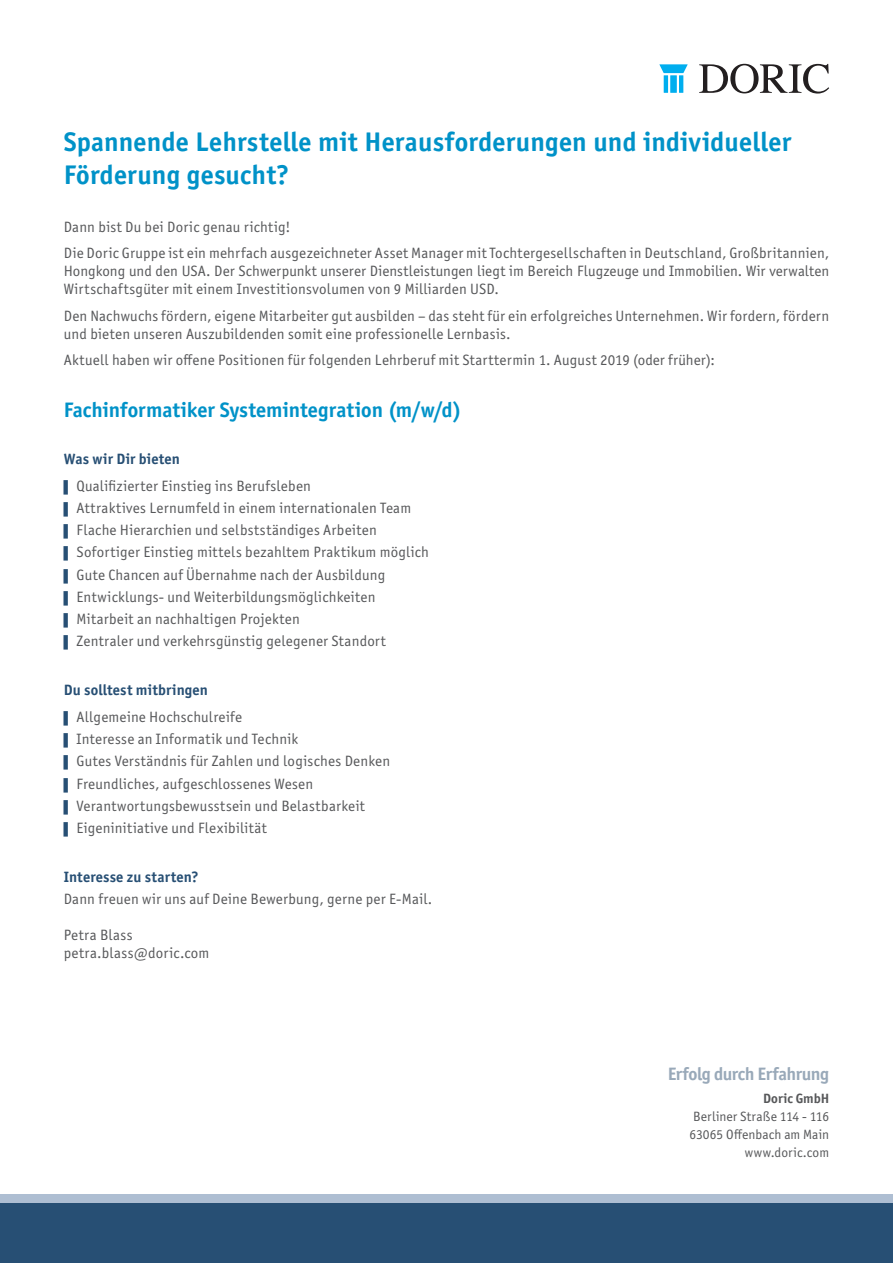
<style>
.page{position:relative;width:893px;height:1263px;background:#fff}
.page>*{position:absolute;margin:0;border:0;box-sizing:border-box;transform-origin:0 0}
.Fließtext{font:700 27px/33px "Officina Sans ITC Std";letter-spacing:.01em;color:#0092c8}
.Fließtext-2{font:700 21px "Officina Sans ITC Std";color:#0092c8}
.Fließtext-3{font:700 18px "Officina Sans ITC Std";letter-spacing:-.02em;color:#99a9b9}
.Fließtext-4{font:15px/18px "Officina Sans ITC Std";letter-spacing:.02em;color:#57585a;text-align:justify}
.Aufzählung_1_Doric_W{font:15px "Officina Sans ITC Std";letter-spacing:.015em;color:#57585a}
.Aufzählung_1_Doric_W-2{font:700 15px "Officina Sans ITC Std";letter-spacing:.01em;color:#274f74}
.Fließtext-5{font:13.5px "Officina Sans ITC Std";letter-spacing:.005em;color:#57585a}
.Fließtext-6{font:700 13.5px "Officina Sans ITC Std";color:#57585a}
.s1{font-family:"Times New Roman";font-size:12px;color:#274f74}
</style>
<div class="page">
<div style="left:0;top:1203px;width:893px;height:60px;background:#274f74"></div>
<div style="left:0;top:1194px;width:893px;height:9px;background:#aebed2"></div>
<svg style="left:699px;top:64px;width:130px;height:30px"></svg>
<hr style="left:664px;top:75px;width:4px;height:18px;background:#00aeef">
<hr style="left:679px;top:75px;width:4px;height:18px;background:#00aeef">
<div style="left:670px;top:75px;width:7px;height:18px;background:#00aeef"></div>
<svg style="left:659px;top:64px;width:29px;height:9px"></svg>
<p class="Fließtext" style="left:64px;top:125px;width:729px">Spannende Lehrstelle mit Herausforderungen und individueller<br>Förderung gesucht?</p>
<p class="Fließtext-4" style="left:64px;top:217px;width:228px">Dann bist Du bei Doric genau richtig!</p>
<p class="Fließtext-4" style="left:64px;top:244px;width:767px">Die Doric Gruppe ist ein mehrfach ausgezeichneter Asset Manager mit Tochtergesellschaften in Deutschland, Großbritannien, Hongkong und den USA. Der Schwerpunkt unserer Dienstleistungen liegt im Bereich Flugzeuge und Immobilien. Wir verwalten Wirtschaftsgüter mit einem Investitionsvolumen von 9 Milliarden USD.</p>
<p class="Fließtext-4" style="left:64px;top:306px;width:767px">Den Nachwuchs fördern, eigene Mitarbeiter gut ausbilden – das steht für ein erfolgreiches Unternehmen. Wir fordern, fördern und bieten unseren Auszubildenden somit eine professionelle Lernbasis.</p>
<p class="Fließtext-4" style="left:64px;top:351px;width:653px">Aktuell haben wir offene Positionen für folgenden Lehrberuf mit Starttermin 1. August 2019 (oder früher):</p>
<p class="Fließtext-2" style="left:64px;top:396px;width:400px">Fachinformatiker Systemintegration (m/w/d)</p>
<p class="Aufzählung_1_Doric_W-2" style="left:64px;top:450px;width:118px">Was wir Dir bieten</p>
<p class="Fließtext-4" style="left:64px;top:477px;width:249px"><span class="s1">▌</span> Qualifizierter Einstieg ins Berufsleben</p>
<p class="Fließtext-4" style="left:64px;top:499px;width:349px"><span class="s1">▌</span> Attraktives Lernumfeld in einem internationalen Team</p>
<p class="Fließtext-4" style="left:64px;top:521px;width:315px"><span class="s1">▌</span> Flache Hierarchien und selbstständiges Arbeiten</p>
<p class="Fließtext-4" style="left:64px;top:543px;width:367px"><span class="s1">▌</span> Sofortiger Einstieg mittels bezahltem Praktikum möglich</p>
<p class="Fließtext-4" style="left:64px;top:566px;width:323px"><span class="s1">▌</span> Gute Chancen auf Übernahme nach der Ausbildung</p>
<p class="Fließtext-4" style="left:64px;top:588px;width:313px"><span class="s1">▌</span> Entwicklungs- und Weiterbildungsmöglichkeiten</p>
<p class="Fließtext-4" style="left:64px;top:610px;width:238px"><span class="s1">▌</span> Mitarbeit an nachhaltigen Projekten</p>
<p class="Fließtext-4" style="left:64px;top:632px;width:324px"><span class="s1">▌</span> Zentraler und verkehrsgünstig gelegener Standort</p>
<p class="Aufzählung_1_Doric_W-2" style="left:64px;top:681px;width:146px">Du solltest mitbringen</p>
<p class="Fließtext-4" style="left:64px;top:708px;width:180px"><span class="s1">▌</span> Allgemeine Hochschulreife</p>
<p class="Fließtext-4" style="left:64px;top:730px;width:236px"><span class="s1">▌</span> Interesse an Informatik und Technik</p>
<p class="Fließtext-4" style="left:64px;top:752px;width:328px"><span class="s1">▌</span> Gutes Verständnis für Zahlen und logisches Denken</p>
<p class="Fließtext-4" style="left:64px;top:774px;width:251px"><span class="s1">▌</span> Freundliches, aufgeschlossenes Wesen</p>
<p class="Fließtext-4" style="left:64px;top:797px;width:303px"><span class="s1">▌</span> Verantwortungsbewusstsein und Belastbarkeit</p>
<p class="Fließtext-4" style="left:64px;top:819px;width:204px"><span class="s1">▌</span> Eigeninitiative und Flexibilität</p>
<p class="Aufzählung_1_Doric_W-2" style="left:64px;top:867px;width:137px">Interesse zu starten?</p>
<p class="Aufzählung_1_Doric_W" style="left:64px;top:890px;width:370px">Dann freuen wir uns auf Deine Bewerbung, gerne per E-Mail.</p>
<p class="Aufzählung_1_Doric_W" style="left:64px;top:926px;width:70px">Petra Blass</p>
<p class="Aufzählung_1_Doric_W" style="left:64px;top:944px;width:147px">petra.blass@doric.com</p>
<p class="Fließtext-3" style="left:668px;top:1063px;width:163px">Erfolg durch Erfahrung</p>
<p class="Fließtext-6" style="left:763px;top:1090px;width:68px">Doric GmbH</p>
<p class="Fließtext-5" style="left:693px;top:1108px;width:137px">Berliner Straße 114 - 116</p>
<p class="Fließtext-5" style="left:689px;top:1126px;width:141px">63065 Offenbach am Main</p>
<p class="Fließtext-5" style="left:745px;top:1144px;width:86px">www.doric.com</p>
</div>
